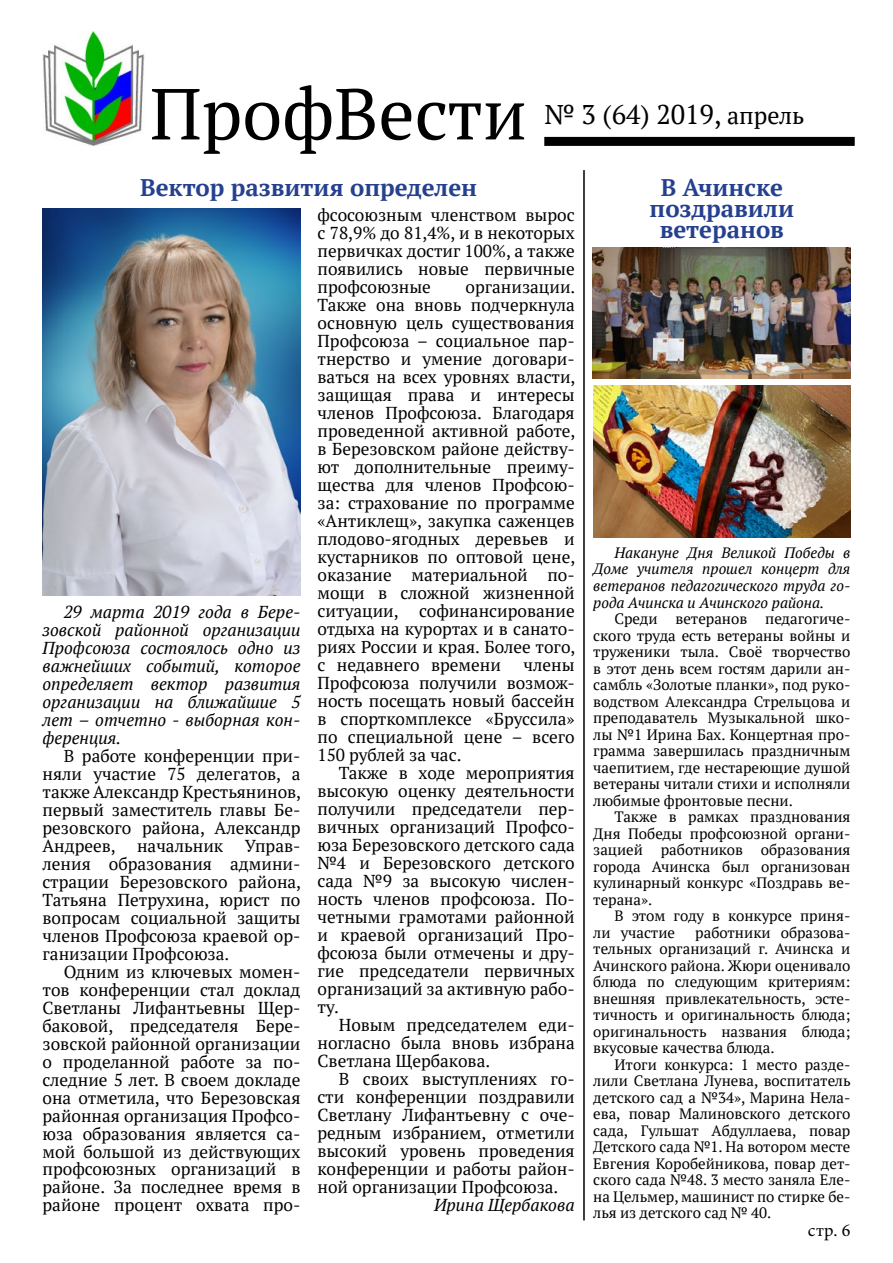
<style>
.page{position:relative;width:893px;height:1263px;background:#fff}
.page>*{position:absolute;margin:0;border:0;box-sizing:border-box;transform-origin:0 0}
.t1{font:72px "PT Serif";color:#000}
.t2{font:27px "PT Serif";color:#000}
.t3{font:700 24px/21px "PT Serif";color:#25408f;text-align:center}
.t4{font:18px "Minion Pro";color:#000}
.t5{font:17.25px/18px "PT Serif";color:#000;text-align:justify}
.t6{font:italic 17.25px/18px "PT Serif";color:#000;text-align:justify}
.t7{font:15px/16.5px "PT Serif";color:#000;text-align:justify}
.t8{font:italic 15px/16.5px "PT Serif";color:#000;text-align:justify}
.s1{font-size:24px}
</style>
<div class="page">
<img style="left:43px;top:32px;width:102px;height:114px">
<div style="left:544px;top:137px;width:311px;height:9px;background:#000"></div>
<img style="left:43px;top:208px;width:257px;height:388px">
<hr style="left:583px;top:170px;width:2px;height:1050px;background:#000">
<img style="left:593px;top:247px;width:257px;height:131px">
<img style="left:593px;top:385px;width:257px;height:153px">
<h1 class="t1" style="left:150px;top:67px;width:378px">ПрофВести</h1>
<h2 class="t2" style="left:545px;top:96px;width:261px">№ 3 (64) 2019, <span class="s1">апрель</span></h2>
<h3 class="t3" style="left:140px;top:177px;width:339px">Вектор развития определен</h3>
<h3 class="t3" style="left:650px;top:177px;width:146px">В Ачинске поздравили ветеранов</h3>
<p class="t5" style="left:317px;top:206px;width:259px">фсосоюзным членством вырос с 78,9% до 81,4%, и в некоторых первичках достиг 100%, а также появились новые первичные профсоюзные</p>
<p class="t5" style="left:317px;top:278px;width:259px;text-indent:148px">организации.<br>Также она вновь подчеркнула основную цель существования Профсоюза – социальное пар&shy;тнерство и умение договари&shy;ваться на всех уровнях власти, защищая права и интересы членов Профсоюза. Благодаря проведенной активной работе, в Березовском районе действу&shy;ют дополнительные преиму&shy;щества для членов Профсою&shy;за: страхование по программе «Антиклещ», закупка саженцев плодово-ягодных деревьев и кустарников по оптовой цене, оказание материальной по&shy;мощи в сложной жизненной ситуации, софинансирование отдыха на курортах и в санато&shy;риях России и края. Более того, с недавнего времени</p>
<p class="t8" style="left:593px;top:544px;width:259px;text-indent:21px">Накануне Дня Великой Победы в Доме учителя прошел концерт для ветеранов педагогического труда го&shy;рода Ачинска и Ачинского района.</p>
<p class="t7" style="left:593px;top:610px;width:259px;text-indent:21px">Среди ветеранов педагогиче&shy;ского труда есть ветераны войны и труженики тыла. Своё творчество в этот день всем гостям дарили ан&shy;самбль «Золотые планки», под руко&shy;водством Александра Стрельцова и преподаватель Музыкальной шко&shy;лы №1 Ирина Бах. Концертная про&shy;грамма завершилась праздничным чаепитием, где нестареющие душой ветераны читали стихи и исполняли любимые фронтовые песни.</p>
<p class="t7" style="left:593px;top:808px;width:259px;text-indent:21px">Также в рамках празднования Дня Победы профсоюзной органи&shy;зацией работников образования города Ачинска был организован кулинарный конкурс «Поздравь ве&shy;терана».</p>
<p class="t7" style="left:593px;top:907px;width:259px;text-indent:21px">В этом году в конкурсе приня&shy;ли участие</p>
<p class="t6" style="left:43px;top:602px;width:259px;text-indent:21px">29 марта 2019 года в Бере&shy;зовской районной организации Профсоюза состоялось одно из важнейших событий, которое определяет вектор развития организации на ближайшие 5 лет – отчетно - выборная кон&shy;ференция.</p>
<p class="t5" style="left:43px;top:746px;width:260px;text-indent:21px">В работе конференции при&shy;няли участие 75 делегатов, а также Александр Крестьянинов, первый заместитель главы Бе&shy;резовского района, Александр Андреев, начальник Управ&shy;ления образования админи&shy;страции Березовского района, Татьяна Петрухина, юрист по вопросам социальной защиты членов Профсоюза краевой ор&shy;ганизации Профсоюза.</p>
<p class="t5" style="left:43px;top:962px;width:259px;text-indent:21px">Одним из ключевых момен&shy;тов конференции стал доклад Светланы Лифантьевны Щер&shy;баковой, председателя Бере&shy;зовской районной организации о проделанной работе за по&shy;следние 5 лет. В своем докладе она отметила, что Березовская районная организация Профсо&shy;юза образования является са&shy;мой большой из действующих профсоюзных организаций в районе. За последнее время в районе процент охвата про-</p>
<p class="t5" style="left:317px;top:656px;width:259px;text-indent:206px">члены Профсоюза получили возмож&shy;ность посещать новый бассейн в спорткомплексе «Бруссила» по специальной цене – всего 150 рублей за час.</p>
<p class="t5" style="left:317px;top:764px;width:259px;text-indent:21px">Также в ходе мероприятия высокую оценку деятельности получили председатели пер&shy;вичных организаций Профсо&shy;юза Березовского детского сада №4 и Березовского детского сада №9 за высокую числен&shy;ность членов профсоюза. По&shy;четными грамотами районной и краевой организаций Про&shy;фсоюза были отмечены и дру&shy;гие председатели первичных организаций за активную рабо&shy;ту.</p>
<p class="t5" style="left:317px;top:1016px;width:259px;text-indent:21px">Новым председателем еди&shy;ногласно была вновь избрана Светлана Щербакова.</p>
<p class="t5" style="left:317px;top:1070px;width:259px;text-indent:21px">В своих выступлениях го&shy;сти конференции поздравили Светлану Лифантьевну с оче&shy;редным избранием, отметили высокий уровень проведения конференции и работы район&shy;ной организации Профсоюза.</p>
<p class="t6" style="left:434px;top:1196px;width:142px">Ирина Щербакова</p>
<p class="t7" style="left:593px;top:924px;width:259px;text-indent:102px">работники образова&shy;тельных организаций г. Ачинска и Ачинского района. Жюри оценивало блюда по следующим критериям: внешняя привлекательность, эсте&shy;тичность и оригинальность блюда; оригинальность названия блюда; вкусовые качества блюда.</p>
<p class="t7" style="left:593px;top:1056px;width:259px;text-indent:21px">Итоги конкурса: 1 место разде&shy;лили Светлана Лунева, воспитатель детского сад а №34», Марина Нела&shy;ева, повар Малиновского детского сада, Гульшат Абдуллаева, повар Детского сада №1. На вотором месте Евгения Коробейникова, повар дет&shy;ского сада №48. 3 место заняла Еле&shy;на Цельмер, машинист по стирке бе&shy;лья из детского сад № 40.</p>
<p class="t4" style="left:808px;top:1218px;width:44px">стр. 6</p>
</div>
